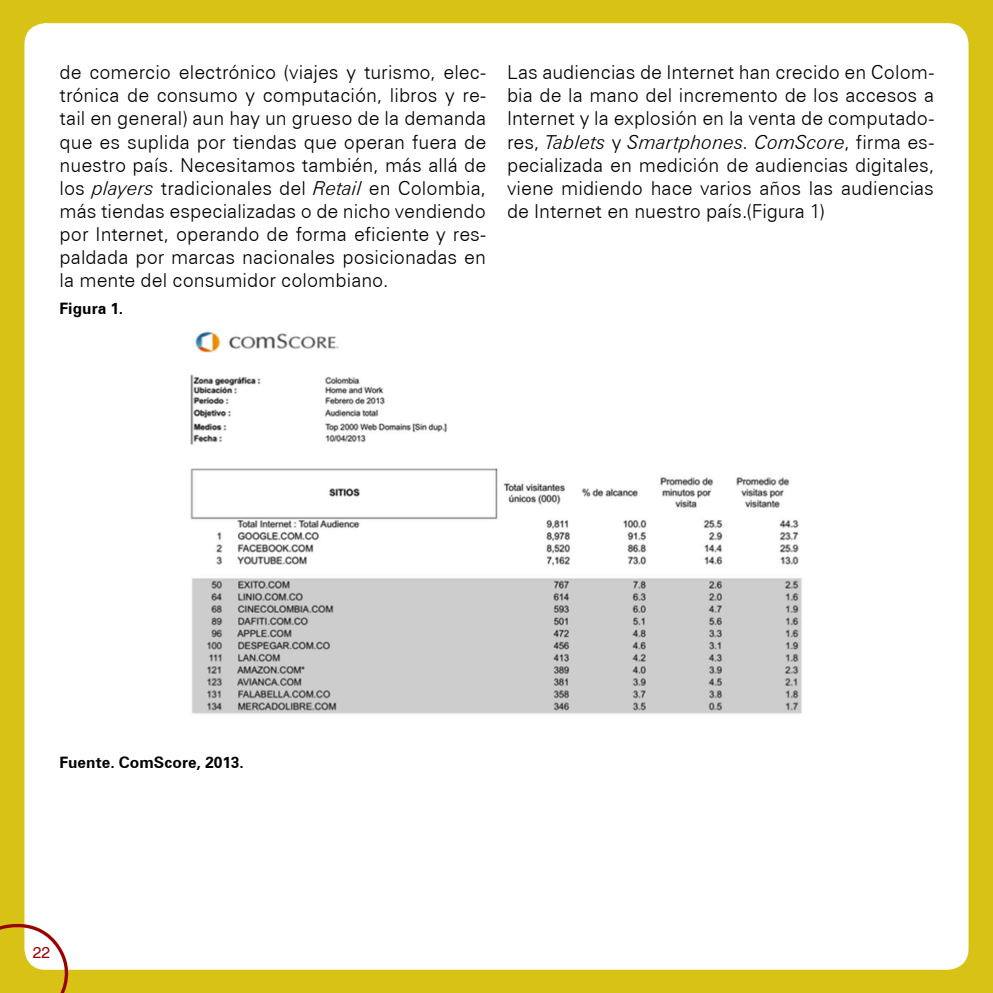
<style>
.page{position:relative;width:993px;height:993px;background:#fff}
.page>*{position:absolute;margin:0;border:0;box-sizing:border-box;transform-origin:0 0}
.parrafos_rev{font:300 19.25px/23.1px "Zurich BT";letter-spacing:.005em;color:#000;text-align:justify}
.parrafos_rev-2{font:700 15.75px "Zurich BT";letter-spacing:.005em;color:#000}
.t1{font:15.75px "Helvetica";color:#990100}
.s1{font-style:italic}
</style>
<div class="page">
<div style="left:0;top:0;width:992px;height:991px;background:#d8c216"></div>
<div style="left:26px;top:25px;width:940px;height:942px;background:#fff;border-radius:19px"></div>
<div style="left:24px;top:23px;width:944px;height:946px;border:4px solid #fff;border-radius:19px"></div>
<svg style="left:0;top:914px;width:80px;height:78px"></svg>
<img style="left:190px;top:331px;width:612px;height:383px">
<p class="parrafos_rev" style="left:60px;top:61px;width:428px">de comercio electrónico (viajes y turismo, elec&shy;trónica de consumo y computación, libros y re&shy;tail en general) aun hay un grueso de la demanda que es suplida por tiendas que operan fuera de nuestro país. Necesitamos también, más allá de los <span class="s1">players</span> tradicionales del <span class="s1">Retail</span> en Colombia, más tiendas especializadas o de nicho vendiendo por Internet, operando de forma eficiente y res&shy;paldada por marcas nacionales posicionadas en la mente del consumidor colombiano.</p>
<p class="parrafos_rev" style="left:507px;top:61px;width:428px">Las audiencias de Internet han crecido en Colom&shy;bia de la mano del incremento de los accesos a Internet y la explosión en la venta de computado&shy;res, <span class="s1">Tablets</span> y <span class="s1">Smartphones</span>. <span class="s1">ComScore</span>, firma es&shy;pecializada en medición de audiencias digitales, viene midiendo hace varios años las audiencias de Internet en nuestro país.(Figura 1)</p>
<p class="parrafos_rev-2" style="left:60px;top:296px;width:65px">Figura 1.</p>
<p class="parrafos_rev-2" style="left:60px;top:750px;width:186px">Fuente. ComScore, 2013.</p>
<p class="t1" style="left:33px;top:942px;width:19px">22</p>
</div>
